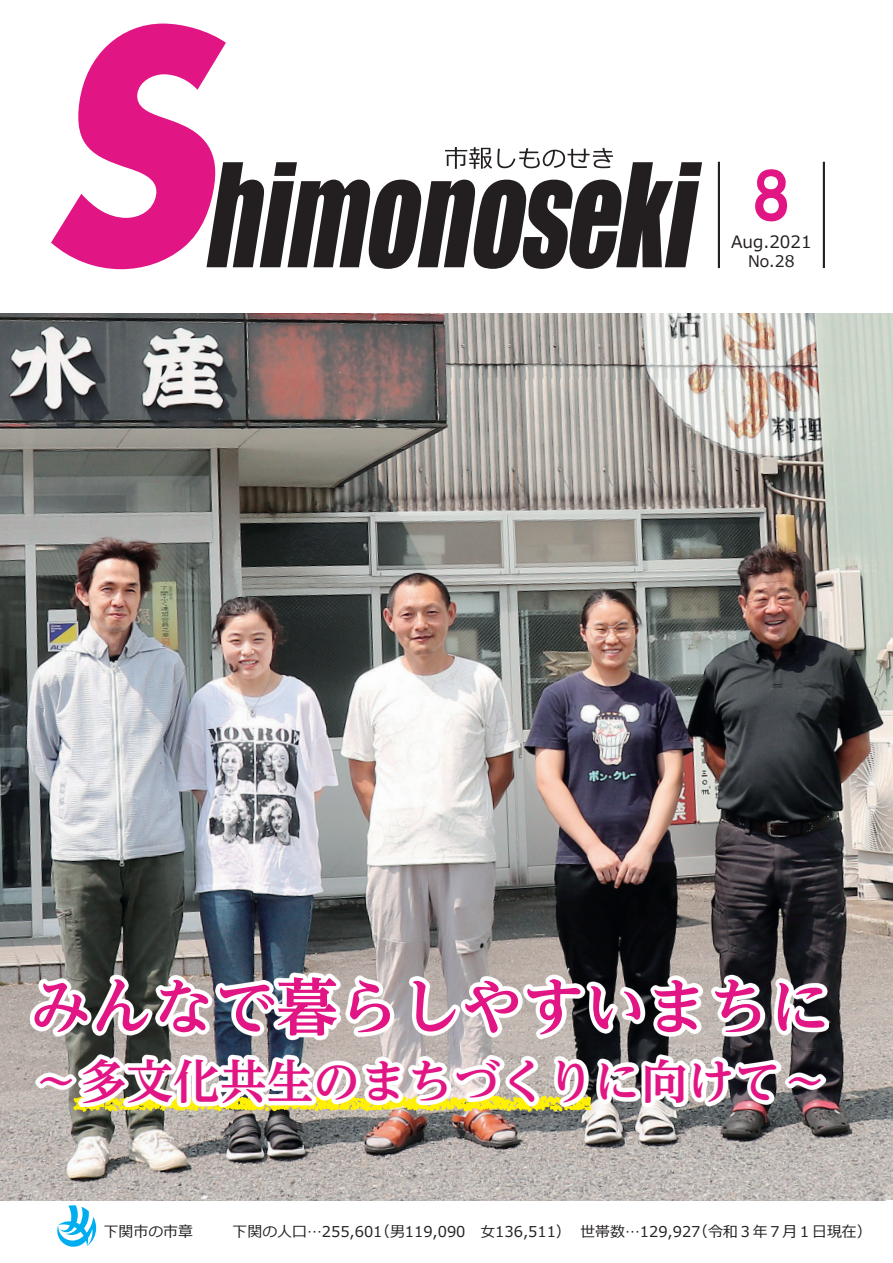
<style>
.page{position:relative;width:893px;height:1263px;background:#fff}
.page>*{position:absolute;margin:0;border:0;box-sizing:border-box;transform-origin:0 0}
.t1{font:63.75px "HGP Soei Kakugothic UB";color:#e11584}
.t2{font:700 61.65px "UD Reimin Pro";color:#e11584}
.t3{font:700 46.8px "UD Reimin Pro";color:#e11584}
.t4{font:16.95px "Meiryo";color:#231f20}
.t5{font:15.9px "Meiryo";color:#231f20}
.t6{font:14.85px "Meiryo";color:#231f20}
</style>
<div class="page">
<svg style="left:51px;top:24px;width:175px;height:245px"></svg>
<svg style="left:206px;top:162px;width:496px;height:107px;fill:#231f20"></svg>
<svg style="left:445px;top:147px;width:168px;height:22px"></svg>
<hr style="left:718px;top:162px;width:2px;height:106px;background:#231f20">
<hr style="left:823px;top:162px;width:2px;height:106px;background:#231f20">
<svg style="left:57px;top:1205px;width:39px;height:42px"></svg>
<img style="left:0;top:314px;width:893px;height:886px">
<img style="left:73px;top:1107px;width:518px;height:5px">
<svg style="left:30px;top:973px;width:799px;height:134px"></svg>
<h1 class="t1" style="left:751px;top:164px;width:42px">8</h1>
<p class="t4" style="left:731px;top:230px;width:82px">Aug.2021</p>
<p class="t5" style="left:748px;top:250px;width:48px">No.28</p>
<h2 class="t2" style="left:30px;top:956px;width:803px">みんなで暮らしやすいまちに</h2>
<h3 class="t3" style="left:33px;top:1042px;width:797px">～多文化共生のまちづくりに向けて~</h3>
<p class="t6" style="left:104px;top:1221px;width:91px">下関市の市章</p>
<p class="t6" style="left:375px;top:1221px;width:327px">（男119,090　女136,511）　世帯数…129,927</p>
<p class="t6" style="left:693px;top:1221px;width:180px">（令和３年７月１日現在(</p>
<p class="t6" style="left:233px;top:1221px;width:151px">下関の人口…255,601</p>
</div>
